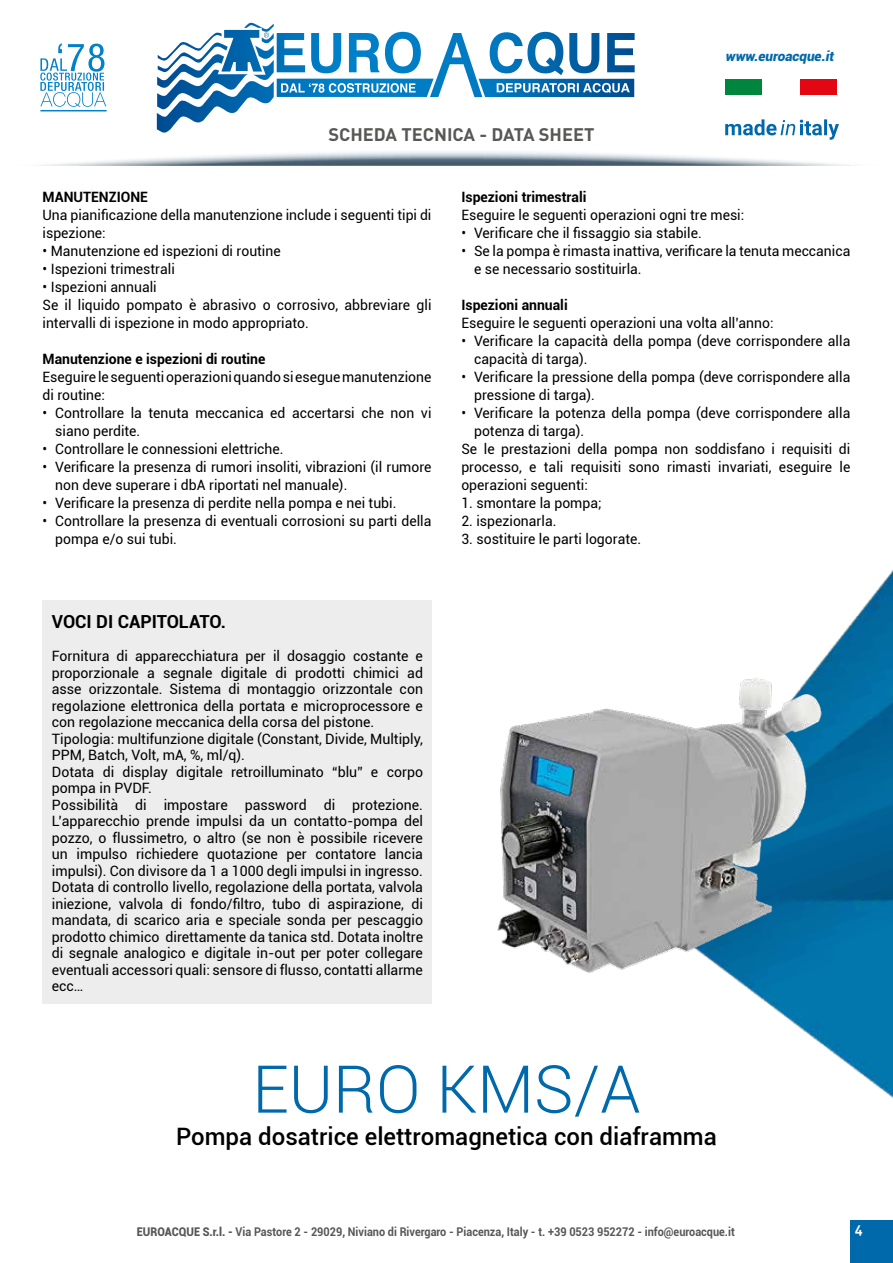
<style>
.page{position:relative;width:893px;height:1263px;background:#fff}
.page>*{position:absolute;margin:0;border:0;box-sizing:border-box;transform-origin:0 0}
.t1{font:300 66px "Roboto";color:#0069ab}
.t2{font:500 24px "Roboto";color:#000}
.t3{font:700 18px "DIN";color:#575756}
.t4{font:700 18px "Roboto";color:#000}
.t5{font:14.25px/16.5px "Roboto";color:#000}
.t6{font:700 14.25px "Roboto";color:#000}
.t7{font:italic 900 13.5px "Roboto";color:#0069ab}
.t8{font:13.5px "DIN Bold Alternate";color:#fff}
.t9{font:700 12px "Roboto";color:#575756;scale:.91 1}
.s1{font-weight:900}
</style>
<div class="page">
<div style="left:0;top:148px;width:893px;height:19px;background:#000;opacity:.47"></div>
<svg style="left:479px;top:32px;width:156px;height:65px"></svg>
<svg style="left:264px;top:32px;width:5px;height:6px"></svg>
<svg style="left:40px;top:43px;width:66px;height:64px"></svg>
<hr style="left:40px;top:110px;width:67px;height:1px;background:#0081c9">
<div style="left:725px;top:79px;width:37px;height:16px;background:#00853e"></div>
<div style="left:800px;top:79px;width:37px;height:16px;background:#e30613"></div>
<svg style="left:725px;top:119px;width:114px;height:21px"></svg>
<img style="left:727px;top:570px;width:166px;height:693px">
<div style="left:43px;top:600px;width:389px;height:404px;background:#ededed"></div>
<img style="left:497px;top:670px;width:332px;height:303px">
<p class="t3" style="left:328px;top:123px;width:268px">SCHEDA TECNICA - DATA SHEET</p>
<p class="t7" style="left:725px;top:47px;width:113px">www.euroacque.it</p>
<p class="t6" style="left:43px;top:187px;width:107px">MANUTENZIONE</p>
<p class="t5" style="left:43px;top:205px;width:390px;line-height:18px">Una pianificazione della manutenzione include i seguenti tipi di ispezione:</p>
<p class="t5" style="left:43px;top:242px;width:240px">• Manutenzione ed ispezioni di routine</p>
<p class="t5" style="left:43px;top:260px;width:134px">• Ispezioni trimestrali</p>
<p class="t5" style="left:43px;top:277px;width:390px;line-height:18px">• Ispezioni annuali<br>Se il liquido pompato è abrasivo o corrosivo, abbreviare gli intervalli di ispezione in modo appropriato.</p>
<p class="t6" style="left:43px;top:349px;width:224px">Manutenzione e ispezioni di routine</p>
<p class="t5" style="left:43px;top:367px;width:390px;line-height:18px">Eseguire le seguenti operazioni quando si esegue manutenzione di routine:</p>
<p class="t5" style="left:55px;top:403px;width:378px;line-height:18px;text-indent:-13px">• Controllare la tenuta meccanica ed accertarsi che non vi siano perdite.</p>
<p class="t5" style="left:43px;top:440px;width:243px">• Controllare le connessioni elettriche.</p>
<p class="t5" style="left:55px;top:457px;width:378px;line-height:18px;text-indent:-13px">• Verificare la presenza di rumori insoliti, vibrazioni (il rumore non deve superare i dbA riportati nel manuale).</p>
<p class="t5" style="left:43px;top:494px;width:355px">• Verificare la presenza di perdite nella pompa e nei tubi.</p>
<p class="t5" style="left:55px;top:511px;width:378px;line-height:18px;text-indent:-13px">• Controllare la presenza di eventuali corrosioni su parti della pompa e/o sui tubi.</p>
<p class="t4" style="left:52px;top:609px;width:176px">VOCI DI CAPITOLATO.</p>
<p class="t5" style="left:52px;top:647px;width:373px">Fornitura di apparecchiatura per il dosaggio costante e proporzionale a segnale digitale di prodotti chimici ad asse orizzontale. Sistema di montaggio orizzontale con regolazione elettronica della portata e microprocessore e con regolazione meccanica della corsa del pistone.<br>Tipologia: multifunzione digitale (Constant, Divide, Multiply, PPM, Batch, Volt, mA, %, ml/q).<br>Dotata di display digitale retroilluminato “blu” e corpo pompa in PVDF.<br>Possibilità di impostare password di protezione.<br>L’apparecchio prende impulsi da un contatto-pompa del pozzo, o flussimetro, o altro (se non è possibile ricevere un impulso richiedere quotazione per contatore lancia impulsi). Con divisore da 1 a 1000 degli impulsi in ingresso.<br>Dotata di controllo livello, regolazione della portata, valvola iniezione, valvola di fondo/filtro, tubo di aspirazione, di mandata, di scarico aria e speciale sonda per pescaggio prodotto chimico direttamente da tanica std. Dotata inoltre di segnale analogico e digitale in-out per poter collegare eventuali accessori quali: sensore di flusso, contatti allarme ecc…</p>
<p class="t6" style="left:461px;top:187px;width:127px">Ispezioni trimestrali</p>
<p class="t5" style="left:461px;top:206px;width:284px">Eseguire le seguenti operazioni ogni tre mesi:</p>
<p class="t5" style="left:461px;top:224px;width:242px">• Verificare che il fissaggio sia stabile.</p>
<p class="t5" style="left:474px;top:241px;width:378px;line-height:18px;text-indent:-13px">• Se la pompa è rimasta inattiva, verificare la tenuta meccanica e se necessario sostituirla.</p>
<p class="t6" style="left:461px;top:295px;width:108px">Ispezioni annuali</p>
<p class="t5" style="left:461px;top:314px;width:314px">Eseguire le seguenti operazioni una volta all’anno:</p>
<p class="t5" style="left:474px;top:331px;width:378px;line-height:18px;text-indent:-13px">• Verificare la capacità della pompa (deve corrispondere alla capacità di targa).</p>
<p class="t5" style="left:474px;top:367px;width:378px;line-height:18px;text-indent:-13px">• Verificare la pressione della pompa (deve corrispondere alla pressione di targa).</p>
<p class="t5" style="left:461px;top:404px;width:390px">• Verificare la potenza della pompa (deve corrispondere alla</p>
<p class="t5" style="left:474px;top:422px;width:112px">potenza di targa).</p>
<p class="t5" style="left:461px;top:440px;width:390px">Se le prestazioni della pompa non soddisfano i requisiti di</p>
<p class="t5" style="left:461px;top:458px;width:390px">processo, e tali requisiti sono rimasti invariati, eseguire le</p>
<p class="t5" style="left:461px;top:476px;width:128px">operazioni seguenti:</p>
<p class="t5" style="left:461px;top:494px;width:142px">1. smontare la pompa;</p>
<p class="t5" style="left:461px;top:512px;width:97px">2. ispezionarla.</p>
<p class="t5" style="left:461px;top:530px;width:181px">3. sostituire le parti logorate.</p>
<h1 class="t1" style="left:252px;top:1043px;width:390px">EURO KMS/A</h1>
<h2 class="t2" style="left:176px;top:1120px;width:542px">Pompa dosatrice elettromagnetica con diaframma</h2>
<p class="t9" style="left:137px;top:1223px;width:659px"><span class="s1">EUROACQUE S.r.l. -</span> Via Pastore 2 - 29029, Niviano di Rivergaro - Piacenza, Italy - t. +39 0523 952272 - info@euroacque.it</p>
<p class="t8" style="left:855px;top:1220px;width:9px">4</p>
</div>
